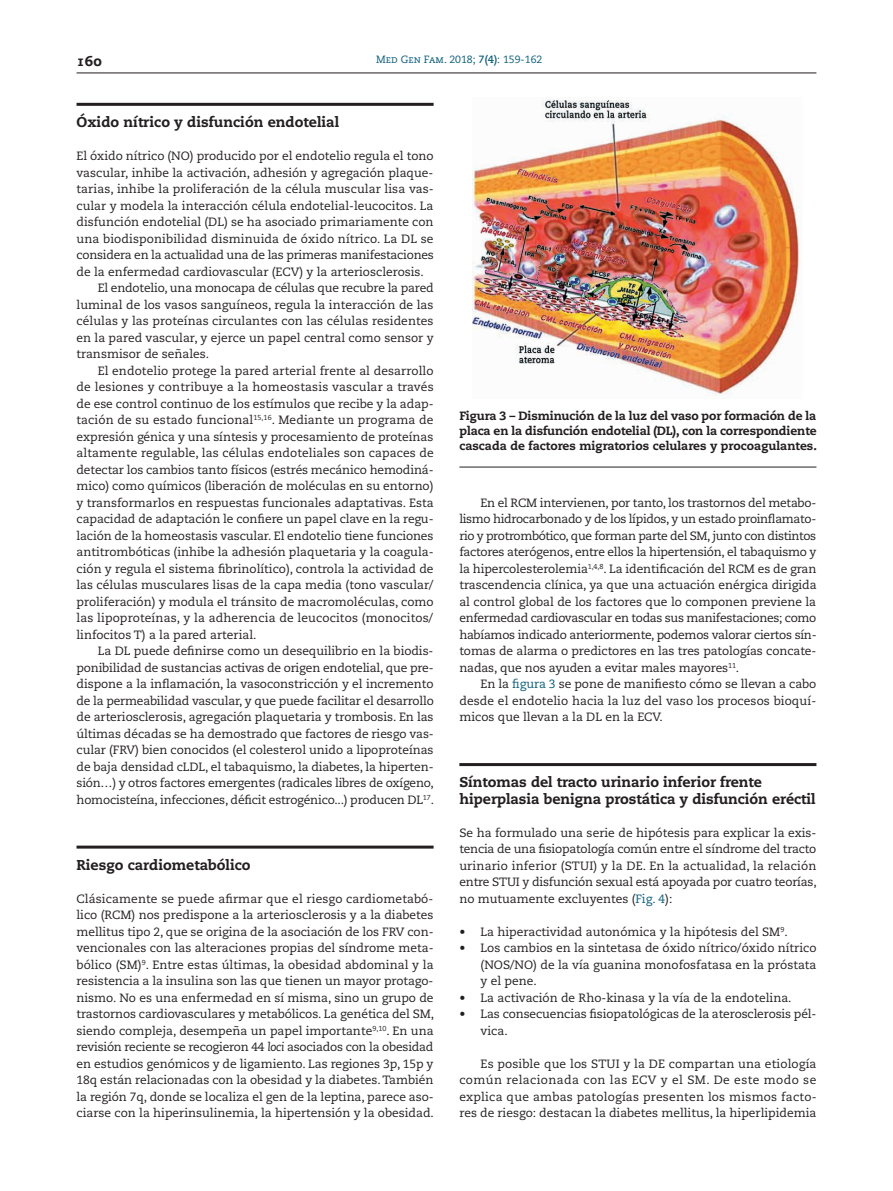
<style>
.page{position:relative;width:893px;height:1191px;background:#fff}
.page>*{position:absolute;margin:0;border:0;box-sizing:border-box;transform-origin:0 0}
.t1{font:800 14.25px/16.5px "Caecilia";letter-spacing:-.005em;color:#231f20}
.t2{font:14.25px "Caecilia Heavy SC";color:#231f20}
.t3{font:12px/16.5px "Caecilia";color:#231f20;text-align:justify}
.t4{font:800 12px/15px "Caecilia";color:#231f20;text-align:justify}
.t5{font:12px "Caecilia";letter-spacing:-.02em;color:#231f20}
.t6{font:10.5px "Caecilia";color:#0c5d79}
.s1{font-family:"Caecilia Roman SC"}
.s2{font-weight:700}
.s3{font-style:italic}
.s4{color:#0c5d79}
</style>
<div class="page">
<hr style="left:77px;top:73px;width:739px;height:1px;background:#231f20">
<hr style="left:77px;top:103px;width:357px;height:3px;background:#231f20">
<hr style="left:77px;top:845px;width:357px;height:3px;background:#231f20">
<hr style="left:459px;top:763px;width:357px;height:3px;background:#231f20">
<hr style="left:459px;top:467px;width:357px;height:1px;background:#231f20">
<img style="left:473px;top:100px;width:328px;height:298px">
<p class="t2" style="left:77px;top:52px;width:27px">160</p>
<p class="t6" style="left:376px;top:53px;width:168px"><span class="s1">Med Gen Fam.</span> 2018; <span class="s2">7(4)</span>: 159-162</p>
<p class="t1" style="left:77px;top:114px;width:264px">Óxido nítrico y disfunción endotelial</p>
<p class="t3" style="left:77px;top:148px;width:359px">El óxido nítrico (NO) producido por el endotelio regula el tono</p>
<p class="t3" style="left:77px;top:164px;width:358px">vascular, inhibe la activación, adhesión y agregación plaque-</p>
<p class="t3" style="left:77px;top:181px;width:359px">tarias, inhibe la proliferación de la célula muscular lisa vas-</p>
<p class="t3" style="left:77px;top:197px;width:358px">cular y modela la interacción célula endotelial-leucocitos. La</p>
<p class="t3" style="left:77px;top:214px;width:359px">disfunción endotelial (DL) se ha asociado primariamente con</p>
<p class="t3" style="left:77px;top:230px;width:359px">una biodisponibilidad disminuida de óxido nítrico. La DL se</p>
<p class="t5" style="left:77px;top:248px;width:359px">considera en la actualidad una de las primeras manifestaciones</p>
<p class="t3" style="left:77px;top:263px;width:349px">de la enfermedad cardiovascular (ECV) y la arteriosclerosis.</p>
<p class="t3" style="left:98px;top:280px;width:337px">El endotelio, una monocapa de células que recubre la pared</p>
<p class="t3" style="left:77px;top:296px;width:358px">luminal de los vasos sanguíneos, regula la interacción de las</p>
<p class="t3" style="left:77px;top:313px;width:358px">células y las proteínas circulantes con las células residentes</p>
<p class="t3" style="left:77px;top:329px;width:359px">en la pared vascular, y ejerce un papel central como sensor y</p>
<p class="t3" style="left:77px;top:346px;width:134px">transmisor de señales.</p>
<p class="t3" style="left:98px;top:362px;width:337px">El endotelio protege la pared arterial frente al desarrollo</p>
<p class="t3" style="left:77px;top:379px;width:359px">de lesiones y contribuye a la homeostasis vascular a través</p>
<p class="t3" style="left:77px;top:395px;width:359px">de ese control continuo de los estímulos que recibe y la adap-</p>
<p class="t3" style="left:77px;top:412px;width:358px">tación de su estado funcional<sup>15,16</sup>. Mediante un programa de</p>
<p class="t3" style="left:77px;top:428px;width:358px">expresión génica y una síntesis y procesamiento de proteínas</p>
<p class="t3" style="left:77px;top:445px;width:359px">altamente regulable, las células endoteliales son capaces de</p>
<p class="t3" style="left:77px;top:461px;width:358px">detectar los cambios tanto físicos (estrés mecánico hemodiná-</p>
<p class="t3" style="left:77px;top:478px;width:358px">mico) como químicos (liberación de moléculas en su entorno)</p>
<p class="t3" style="left:77px;top:494px;width:359px">y transformarlos en respuestas funcionales adaptativas. Esta</p>
<p class="t3" style="left:77px;top:511px;width:358px">capacidad de adaptación le confiere un papel clave en la regu-</p>
<p class="t3" style="left:77px;top:527px;width:358px">lación de la homeostasis vascular. El endotelio tiene funciones</p>
<p class="t3" style="left:77px;top:544px;width:359px">antitrombóticas (inhibe la adhesión plaquetaria y la coagula-</p>
<p class="t3" style="left:77px;top:560px;width:359px">ción y regula el sistema fibrinolítico), controla la actividad de</p>
<p class="t3" style="left:77px;top:577px;width:359px">las células musculares lisas de la capa media (tono vascular/</p>
<p class="t3" style="left:77px;top:593px;width:359px">proliferación) y modula el tránsito de macromoléculas, como</p>
<p class="t3" style="left:77px;top:610px;width:358px">las lipoproteínas, y la adherencia de leucocitos (monocitos/</p>
<p class="t3" style="left:77px;top:626px;width:181px">linfocitos T) a la pared arterial.</p>
<p class="t3" style="left:98px;top:643px;width:337px">La DL puede definirse como un desequilibrio en la biodis-</p>
<p class="t3" style="left:77px;top:659px;width:359px">ponibilidad de sustancias activas de origen endotelial, que pre-</p>
<p class="t3" style="left:77px;top:676px;width:359px">dispone a la inflamación, la vasoconstricción y el incremento</p>
<p class="t3" style="left:77px;top:692px;width:359px">de la permeabilidad vascular, y que puede facilitar el desarrollo</p>
<p class="t3" style="left:77px;top:709px;width:359px">de arteriosclerosis, agregación plaquetaria y trombosis. En las</p>
<p class="t3" style="left:77px;top:725px;width:359px">últimas décadas se ha demostrado que factores de riesgo vas-</p>
<p class="t3" style="left:77px;top:742px;width:359px">cular (FRV) bien conocidos (el colesterol unido a lipoproteínas</p>
<p class="t3" style="left:77px;top:758px;width:358px">de baja densidad cLDL, el tabaquismo, la diabetes, la hiperten-</p>
<p class="t3" style="left:77px;top:775px;width:359px">sión…) y otros factores emergentes (radicales libres de oxígeno,</p>
<p class="t3" style="left:77px;top:791px;width:359px">homocisteína, infecciones, déficit estrogénico...) producen DL<sup>17</sup>.</p>
<p class="t1" style="left:77px;top:856px;width:176px">Riesgo cardiometabólico</p>
<p class="t3" style="left:77px;top:890px;width:359px">Clásicamente se puede afirmar que el riesgo cardiometabó&shy;lico (RCM) nos predispone a la arteriosclerosis y a la diabetes mellitus tipo 2, que se origina de la asociación de los FRV con&shy;vencionales con las alteraciones propias del síndrome meta&shy;bólico (SM)<sup>9</sup>. Entre estas últimas, la obesidad abdominal y la resistencia a la insulina son las que tienen un mayor protago&shy;nismo. No es una enfermedad en sí misma, sino un grupo de trastornos cardiovasculares y metabólicos. La genética del SM, siendo compleja, desempeña un papel importante<sup>9,10</sup>. En una revisión reciente se recogieron 44 <span class="s3">loci</span> asociados con la obesidad en estudios genómicos y de ligamiento. Las regiones 3p, 15p y 18q están relacionadas con la obesidad y la diabetes. También la región 7q, donde se localiza el gen de la leptina, parece aso&shy;ciarse con la hiperinsulinemia, la hipertensión y la obesidad.</p>
<p class="t4" style="left:459px;top:408px;width:359px">Figura 3 – Disminución de la luz del vaso por formación de la placa en la disfunción endotelial (DL), con la correspondiente cascada de factores migratorios celulares y procoagulantes.</p>
<p class="t3" style="left:459px;top:494px;width:359px;text-indent:21px">En el RCM intervienen, por tanto, los trastornos del metabo&shy;lismo hidrocarbonado y de los lípidos, y un estado proinflamato&shy;rio y protrombótico, que forman parte del SM, junto con distintos factores aterógenos, entre ellos la hipertensión, el tabaquismo y la hipercolesterolemia<sup>1,4,8</sup>. La identificación del RCM es de gran trascendencia clínica, ya que una actuación enérgica dirigida al control global de los factores que lo componen previene la enfermedad cardiovascular en todas sus manifestaciones; como habíamos indicado anteriormente, podemos valorar ciertos sín&shy;tomas de alarma o predictores en las tres patologías concate&shy;nadas, que nos ayuden a evitar males mayores<sup>11</sup>.</p>
<p class="t3" style="left:459px;top:676px;width:358px;text-indent:21px">En la <span class="s4">figura 3</span> se pone de manifiesto cómo se llevan a cabo desde el endotelio hacia la luz del vaso los procesos bioquí&shy;micos que llevan a la DL en la ECV.</p>
<p class="t1" style="left:459px;top:774px;width:358px">Síntomas del tracto urinario inferior frente hiperplasia benigna prostática y disfunción eréctil</p>
<p class="t3" style="left:459px;top:824px;width:359px">Se ha formulado una serie de hipótesis para explicar la exis&shy;tencia de una fisiopatología común entre el síndrome del tracto urinario inferior (STUI) y la DE. En la actualidad, la relación entre STUI y disfunción sexual está apoyada por cuatro teorías, no mutuamente excluyentes (<span class="s4">Fig. 4</span>):</p>
<p class="t3" style="left:459px;top:923px;width:330px">• La hiperactividad autonómica y la hipótesis del SM<sup>9</sup>.</p>
<p class="t3" style="left:481px;top:940px;width:337px;text-indent:-21px">• Los cambios en la sintetasa de óxido nítrico/óxido nítrico (NOS/NO) de la vía guanina monofosfatasa en la próstata y el pene.</p>
<p class="t3" style="left:459px;top:989px;width:334px">• La activación de Rho-kinasa y la vía de la endotelina.</p>
<p class="t3" style="left:481px;top:1006px;width:337px;text-indent:-21px">• Las consecuencias fisiopatológicas de la aterosclerosis pél&shy;vica.</p>
<p class="t3" style="left:459px;top:1055px;width:359px;text-indent:21px">Es posible que los STUI y la DE compartan una etiología común relacionada con las ECV y el SM. De este modo se explica que ambas patologías presenten los mismos facto&shy;res de riesgo: destacan la diabetes mellitus, la hiperlipidemia</p>
</div>
